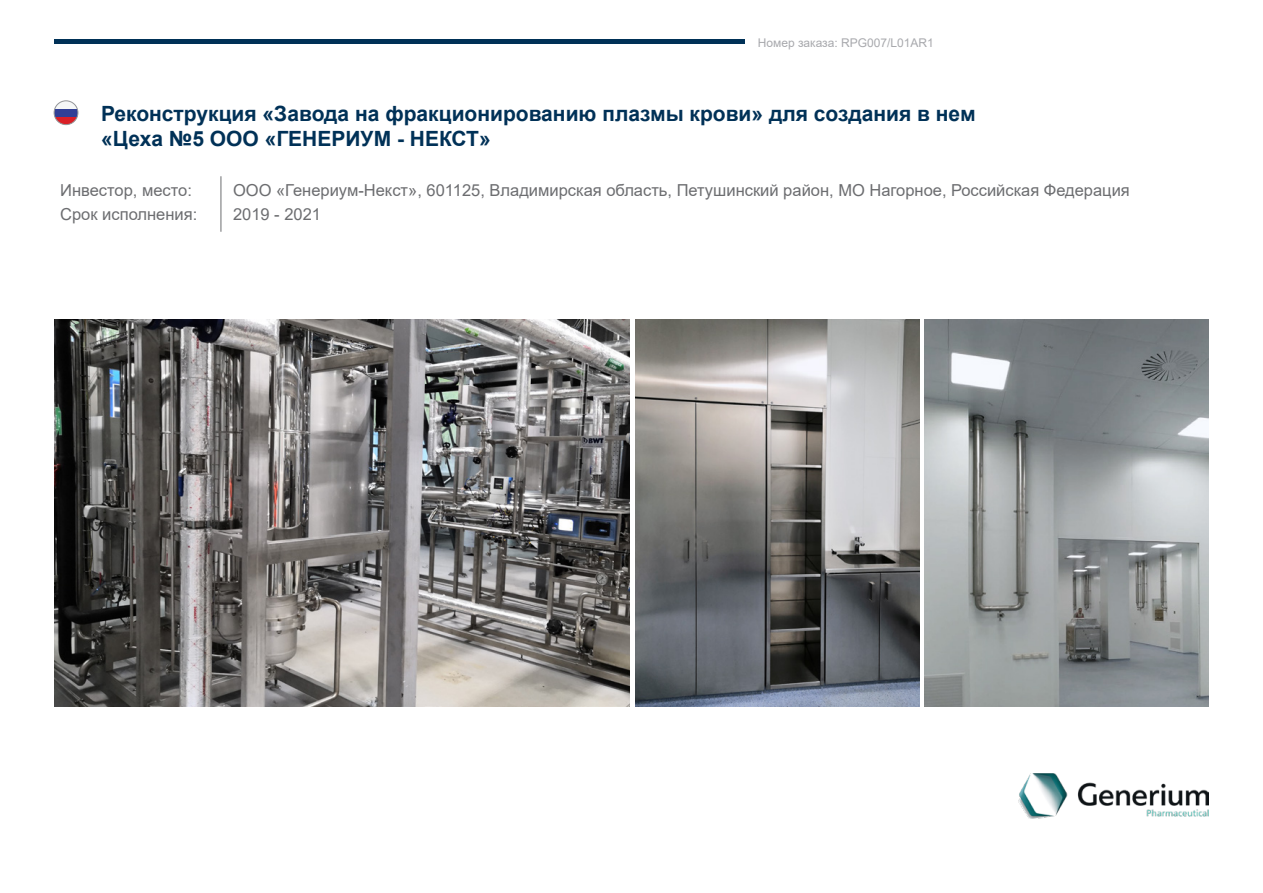
<style>
.page{position:relative;width:1263px;height:893px;background:#fff}
.page>*{position:absolute;margin:0;border:0;box-sizing:border-box;transform-origin:0 0}
.t1{font:700 21px/25.2px "Arial";color:#003157}
.t2{font:16.5px "Arial";color:#6c6d70}
.t3{font:12px "Arial";color:#a8a9ad}
</style>
<div class="page">
<hr style="left:221px;top:176px;width:1px;height:56px;background:#6c6d70">
<div style="left:55px;top:39px;width:690px;height:5px;background:#003157"></div>
<svg style="left:54px;top:101px;width:24px;height:8px"></svg>
<div style="left:54px;top:109px;width:24px;height:8px;background:#313f96"></div>
<svg style="left:54px;top:117px;width:24px;height:8px"></svg>
<div style="left:54px;top:101px;width:24px;height:24px;border:1px solid #939598;border-radius:50%"></div>
<img style="left:635px;top:320px;width:284px;height:386px">
<img style="left:55px;top:320px;width:575px;height:386px">
<img style="left:924px;top:320px;width:284px;height:386px">
<img style="left:1019px;top:773px;width:190px;height:45px">
<p class="t3" style="left:758px;top:34px;width:178px">Номер заказа: RPG007/L01AR1</p>
<p class="t1" style="left:101px;top:101px;width:876px">Реконструкция «Завода на фракционированию плазмы крови» для создания в нем «Цеха №5 ООО «ГЕНЕРИУМ - НЕКСТ»</p>
<p class="t2" style="left:60px;top:178px;width:133px">Инвестор, место:</p>
<p class="t2" style="left:233px;top:178px;width:898px">OOО «Генериум-Некст», 601125, Владимирская область, Петушинский район, МО Нагорное, Российская Федерация</p>
<p class="t2" style="left:60px;top:202px;width:139px">Срок исполнения:</p>
<p class="t2" style="left:233px;top:202px;width:90px">2019 - 2021</p>
</div>
